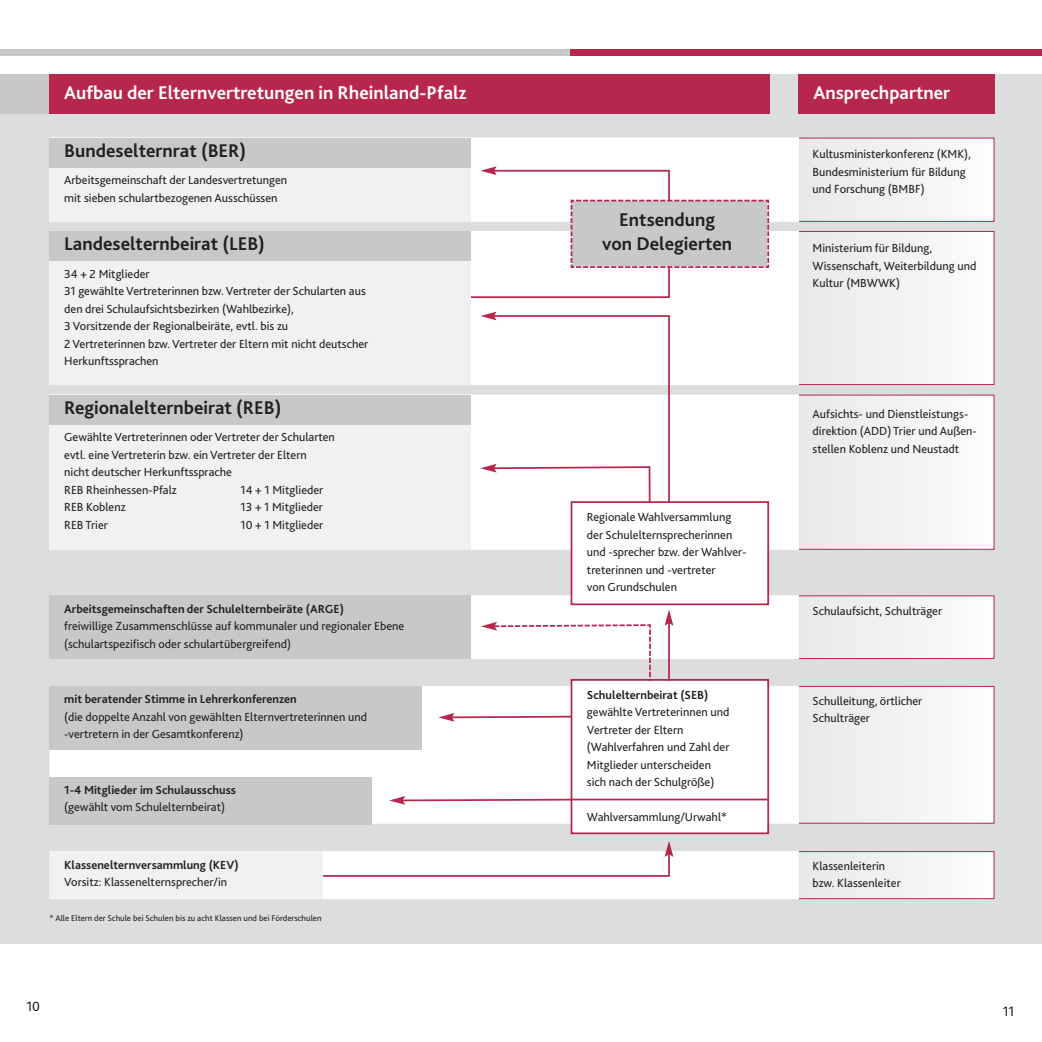
<style>
.page{position:relative;width:1042px;height:1042px;background:#fff}
.page>*{position:absolute;margin:0;border:0;box-sizing:border-box;transform-origin:0 0}
.t1{font:700 19.25px/24.5px "Bliss 2";color:#231f20;text-align:center}
.t2{font:700 19.25px "Bliss 2";color:#fff}
.t3{font:14px "Bliss 2";color:#231f20}
.t4{font:12.25px/17.5px "Bliss 2";color:#231f20}
.t5{font:700 12.25px "Bliss 2";color:#231f20}
.t6{font:8.75px "Bliss 2";color:#231f20}
</style>
<div class="page">
<div style="left:0;top:74px;width:1042px;height:870px;background:#dcddde"></div>
<div style="left:787px;top:596px;width:206px;height:62px;background:#f2f2f3"></div>
<div style="left:786px;top:595px;width:208px;height:64px;border:1px solid #b7274c"></div>
<div style="left:787px;top:687px;width:206px;height:136px;background:#f2f2f3"></div>
<div style="left:786px;top:686px;width:208px;height:137px;border:1px solid #b7274c"></div>
<div style="left:787px;top:852px;width:206px;height:46px;background:#f2f2f3"></div>
<div style="left:786px;top:851px;width:208px;height:48px;border:1px solid #b7274c"></div>
<div style="left:787px;top:138px;width:206px;height:83px;background:#f2f2f3"></div>
<div style="left:786px;top:138px;width:208px;height:84px;border:1px solid #b7274c"></div>
<div style="left:787px;top:232px;width:206px;height:152px;background:#f2f2f3"></div>
<div style="left:786px;top:231px;width:208px;height:154px;border:1px solid #b7274c"></div>
<div style="left:787px;top:395px;width:206px;height:154px;background:#f2f2f3"></div>
<div style="left:786px;top:395px;width:208px;height:155px;border:1px solid #b7274c"></div>
<div style="left:50px;top:852px;width:748px;height:46px;background:#fff"></div>
<div style="left:50px;top:851px;width:749px;height:48px;border:1px solid #fff"></div>
<div style="left:50px;top:596px;width:748px;height:62px;background:#fff"></div>
<div style="left:50px;top:687px;width:748px;height:136px;background:#fff"></div>
<div style="left:50px;top:138px;width:748px;height:83px;background:#fff"></div>
<div style="left:50px;top:232px;width:748px;height:152px;background:#fff"></div>
<div style="left:50px;top:395px;width:748px;height:154px;background:#fff"></div>
<svg style="left:322px;top:841px;width:351px;height:36px"></svg>
<svg style="left:389px;top:796px;width:181px;height:9px"></svg>
<svg style="left:438px;top:312px;width:235px;height:410px"></svg>
<div style="left:0;top:50px;width:570px;height:6px;background:#c6c8ca"></div>
<div style="left:570px;top:50px;width:472px;height:6px;background:#b7274c"></div>
<div style="left:0;top:74px;width:50px;height:40px;background:#c6c8ca"></div>
<div style="left:50px;top:74px;width:720px;height:40px;background:#b7274c"></div>
<div style="left:799px;top:74px;width:196px;height:40px;background:#b7274c"></div>
<div style="left:50px;top:595px;width:421px;height:64px;background:#c6c8ca"></div>
<div style="left:50px;top:686px;width:372px;height:63px;background:#c6c8ca"></div>
<div style="left:50px;top:776px;width:322px;height:48px;background:#c6c8ca"></div>
<div style="left:50px;top:851px;width:272px;height:48px;background:#f1f1f2"></div>
<svg style="left:471px;top:166px;width:299px;height:132px"></svg>
<div style="left:572px;top:503px;width:195px;height:100px;background:#fff"></div>
<div style="left:570px;top:501px;width:199px;height:104px;border:2px solid #b7274c"></div>
<div style="left:572px;top:681px;width:195px;height:151px;background:#fff"></div>
<div style="left:570px;top:679px;width:199px;height:155px;border:2px solid #b7274c"></div>
<hr style="left:570px;top:798px;width:198px;height:2px;background:#b7274c">
<div style="left:50px;top:138px;width:421px;height:84px;background:#f1f1f2"></div>
<div style="left:50px;top:231px;width:421px;height:154px;background:#f1f1f2"></div>
<div style="left:50px;top:395px;width:421px;height:155px;background:#f1f1f2"></div>
<div style="left:50px;top:138px;width:421px;height:29px;background:#c6c8ca"></div>
<div style="left:50px;top:231px;width:421px;height:30px;background:#c6c8ca"></div>
<div style="left:50px;top:395px;width:421px;height:29px;background:#c6c8ca"></div>
<h1 class="t2" style="left:64px;top:85px;width:404px">Aufbau der Elternvertretungen in Rheinland-Pfalz</h1>
<h1 class="t2" style="left:813px;top:85px;width:138px">Ansprechpartner</h1>
<h1 class="t1" style="left:64px;top:140px;width:184px">Bundeselternrat (BER)</h1>
<p class="t4" style="left:64px;top:173px;width:225px">Arbeitsgemeinschaft der Landesvertretungen mit sieben schulartbezogenen Ausschüssen</p>
<h1 class="t1" style="left:64px;top:233px;width:202px">Landeselternbeirat (LEB)</h1>
<p class="t4" style="left:64px;top:266px;width:306px">34 + 2 Mitglieder<br>31 gewählte Vertreterinnen bzw. Vertreter der Schularten aus den drei Schulaufsichtsbezirken (Wahlbezirke),<br>3 Vorsitzende der Regionalbeiräte, evtl. bis zu<br>2 Vertreterinnen bzw. Vertreter der Eltern mit nicht deutscher Herkunftssprachen</p>
<h1 class="t1" style="left:64px;top:397px;width:219px">Regionalelternbeirat (REB)</h1>
<p class="t4" style="left:64px;top:430px;width:272px">Gewählte Vertreterinnen oder Vertreter der Schularten evtl. eine Vertreterin bzw. ein Vertreter der Eltern nicht deutscher Herkunftssprache<br>REB Rheinhessen-Pfalz</p>
<p class="t4" style="left:240px;top:482px;width:84px">14 + 1 Mitglieder</p>
<p class="t4" style="left:64px;top:500px;width:63px">REB Koblenz</p>
<p class="t4" style="left:240px;top:500px;width:84px">13 + 1 Mitglieder</p>
<p class="t4" style="left:64px;top:517px;width:45px">REB Trier</p>
<p class="t4" style="left:240px;top:517px;width:84px">10 + 1 Mitglieder</p>
<p class="t5" style="left:64px;top:604px;width:281px">Arbeitsgemeinschaften der Schulelternbeiräte (ARGE)</p>
<p class="t4" style="left:64px;top:619px;width:342px">freiwillige Zusammenschlüsse auf kommunaler und regionaler Ebene (schulartspezifisch oder schulartübergreifend)</p>
<p class="t5" style="left:64px;top:695px;width:234px">mit beratender Stimme in Lehrerkonferenzen</p>
<p class="t4" style="left:64px;top:709px;width:304px">(die doppelte Anzahl von gewählten Elternvertreterinnen und -vertretern in der Gesamtkonferenz)</p>
<p class="t5" style="left:64px;top:785px;width:173px">1-4 Mitglieder im Schulausschuss</p>
<p class="t4" style="left:64px;top:800px;width:162px">(gewählt vom Schulelternbeirat)</p>
<p class="t5" style="left:64px;top:860px;width:176px">Klassenelternversammlung (KEV)</p>
<p class="t4" style="left:64px;top:874px;width:164px">Vorsitz: Klassenelternsprecher/in</p>
<p class="t6" style="left:50px;top:915px;width:273px">* Alle Eltern der Schule bei Schulen bis zu acht Klassen und bei Förderschulen</p>
<h1 class="t1" style="left:602px;top:209px;width:132px">Entsendung von Delegierten</h1>
<p class="t4" style="left:587px;top:509px;width:161px">Regionale Wahlversammlung der Schulelternsprecherinnen und -sprecher bzw. der Wahlver&shy;treterinnen und -vertreter<br>von Grundschulen</p>
<p class="t5" style="left:587px;top:690px;width:123px">Schulelternbeirat (SEB)</p>
<p class="t4" style="left:587px;top:705px;width:144px">gewählte Vertreterinnen und<br>Vertreter der Eltern (Wahlverfahren und Zahl der<br>Mitglieder unterscheiden sich nach der Schulgröße)</p>
<p class="t4" style="left:587px;top:810px;width:142px">Wahlversammlung/Urwahl*</p>
<p class="t4" style="left:812px;top:146px;width:160px">Kultusministerkonferenz (KMK),<br>Bundesministerium für Bildung und Forschung (BMBF)</p>
<p class="t4" style="left:812px;top:241px;width:165px">Ministerium für Bildung,<br>Wissenschaft, Weiterbildung und<br>Kultur (MBWWK)</p>
<p class="t4" style="left:812px;top:406px;width:166px">Aufsichts- und Dienstleistungs&shy;direktion (ADD) Trier und Außen&shy;stellen Koblenz und Neustadt</p>
<p class="t4" style="left:812px;top:603px;width:131px">Schulaufsicht, Schulträger</p>
<p class="t4" style="left:812px;top:693px;width:111px">Schulleitung, örtlicher<br>Schulträger</p>
<p class="t4" style="left:812px;top:858px;width:90px">Klassenleiterin bzw. Klassenleiter</p>
<p class="t3" style="left:26px;top:1001px;width:15px">10</p>
<p class="t3" style="left:1002px;top:1006px;width:13px">11</p>
</div>
